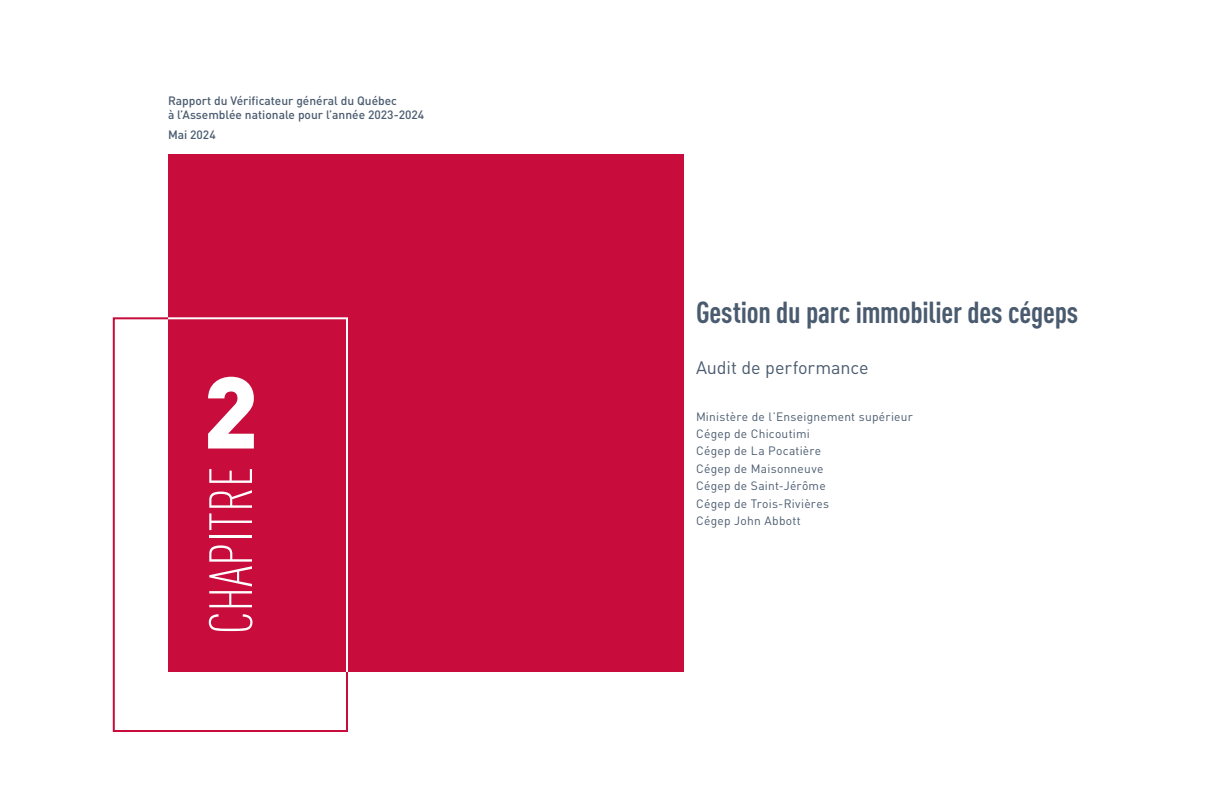
<style>
.page{position:relative;width:1224px;height:792px;background:#fff}
.page>*{position:absolute;margin:0;border:0;box-sizing:border-box;transform-origin:0 0}
.t1{font:900 100px "DIN Offc";color:#fff}
.t2{font:300 condensed 60px "DIN Offc";color:#fff}
.t3{font:700 condensed 30px "DIN Offc";letter-spacing:-.01em;color:#4a5b6f}
.t4{font:18px "DIN Offc";letter-spacing:-.005em;color:#4a5b6f}
.t5{font:12px/17.4px "DIN Offc";letter-spacing:.02em;color:#4a5b6f}
.t6{font:500 12px/14px "DIN Offc";color:#4a5b6f}
</style>
<div class="page">
<div style="left:113px;top:317px;width:235px;height:415px;border:2px solid #c80c3b"></div>
<div style="left:168px;top:154px;width:516px;height:518px;background:#c80c3b"></div>
<svg style="left:166px;top:317px;width:182px;height:357px"></svg>
<p class="t6" style="left:168px;top:93px;width:258px">Rapport du Vérificateur général du Québec<br>à l’Assemblée nationale pour l’année 2023-2024</p>
<p class="t6" style="left:168px;top:127px;width:49px">Mai 2024</p>
<h1 class="t1" style="left:203px;top:345px;width:57px">2</h1>
<h2 class="t2" style="left:197px;top:635px;width:170px;rotate:-90deg">CHAPITRE</h2>
<h3 class="t3" style="left:696px;top:294px;width:384px">Gestion du parc immobilier des cégeps</h3>
<h3 class="t4" style="left:696px;top:356px;width:174px">Audit de performance</h3>
<p class="t5" style="left:696px;top:407px;width:218px">Ministère de l’Enseignement supérieur<br>Cégep de Chicoutimi<br>Cégep de La Pocatière<br>Cégep de Maisonneuve<br>Cégep de Saint-Jérôme<br>Cégep de Trois-Rivières<br>Cégep John Abbott</p>
</div>
